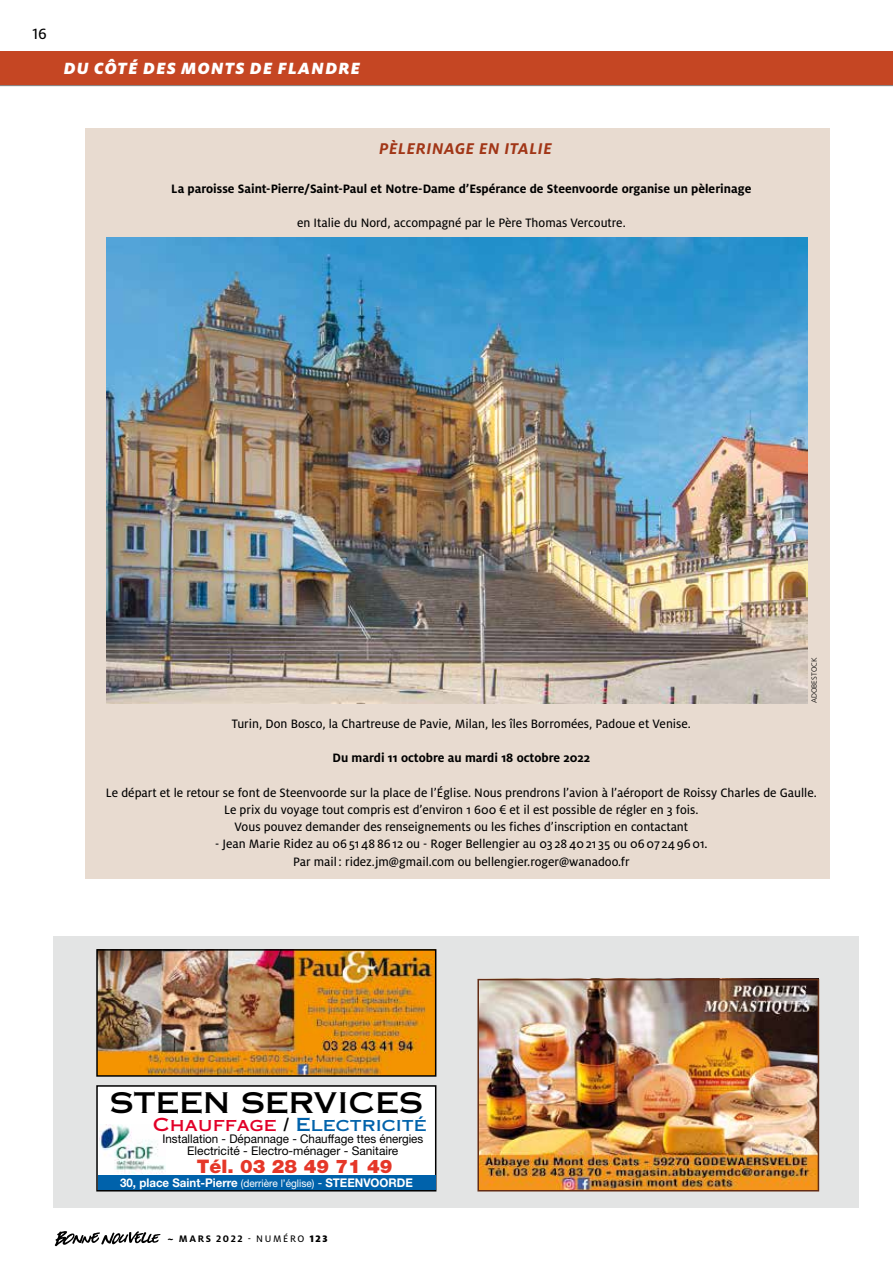
<style>
.page{position:relative;width:893px;height:1263px;background:#fff}
.page>*{position:absolute;margin:0;border:0;box-sizing:border-box;transform-origin:0 0}
.t1{font:700 37.5px "Helvetica Neue CE";letter-spacing:-.02em;color:#000}
.t2{font:28.5px "Copperplate Thirty One AB";color:#000}
.t3{font:900 18.75px "Helvetica Neue";color:#e53728}
.t4{font:italic 900 18px "Milo OT";letter-spacing:.07em;color:#fff}
.t5{font:18px "Copperplate Thirty One AB";color:#0062ab}
.t6{font:italic 700 17.25px "Milo OT";letter-spacing:.03em;color:#a13617}
.t7{font:16.5px "Milo OT Text";color:#000}
.t8{font:13.5px/17.2px "Milo OT Text";color:#000;text-align:center}
.t9{font:700 13.5px "Milo OT";color:#000}
.t10{font:12px/12px "Helvetica Neue";color:#000;text-align:center}
.t11{font:700 12px "Helvetica Neue";color:#fff;scale:.96 1}
.t12{font:700 10.5px "Milo OT";letter-spacing:.15em;color:#000}
.t13{font:300 7.5px "Frutiger";color:#000}
.s1{font-family:"Myriad Pro"}
.s2{color:#e20028}
.s3{color:#000}
.s4{font-weight:400;font-size:10.5px}
.s5{font-weight:400}
.s6{font-style:italic}
.s7{font-family:"Milo OT Text";font-weight:400}
.s8{font-weight:900}
</style>
<div class="page">
<div style="left:85px;top:128px;width:744px;height:750px;background:#e8dbd0"></div>
<img style="left:106px;top:237px;width:702px;height:466px">
<div style="left:0;top:51px;width:893px;height:34px;background:#c54623"></div>
<hr style="left:0;top:85px;width:893px;height:1px;background:#87888a">
<svg style="left:55px;top:1231px;width:106px;height:15px"></svg>
<div style="left:54px;top:936px;width:805px;height:272px;background:#e3e4e4"></div>
<img style="left:99px;top:952px;width:334px;height:122px">
<div style="left:96px;top:949px;width:340px;height:128px;border:2px solid #000"></div>
<div style="left:97px;top:1086px;width:339px;height:105px;background:#fff"></div>
<div style="left:96px;top:1085px;width:340px;height:106px;border:2px solid #000"></div>
<div style="left:98px;top:1175px;width:337px;height:15px;background:#0062ab"></div>
<img style="left:99px;top:1124px;width:67px;height:49px">
<img style="left:480px;top:982px;width:336px;height:206px">
<div style="left:477px;top:979px;width:342px;height:212px;border:2px solid #632c14"></div>
<p class="t7" style="left:32px;top:24px;width:16px">16</p>
<h3 class="t4" style="left:64px;top:58px;width:298px">DU CÔTÉ DES MONTS DE FLANDRE</h3>
<p class="t6" style="left:379px;top:139px;width:175px">PÈLERINAGE EN ITALIE</p>
<p class="t9" style="left:171px;top:181px;width:582px">La paroisse Saint-Pierre/Saint-Paul et Notre-Dame d’Espérance de Steenvoorde organise un pèlerinage</p>
<p class="t8" style="left:297px;top:215px;width:330px">en Italie du Nord, accompagné par le Père Thomas Vercoutre.</p>
<h1 class="t1" style="left:382px;top:177px;width:153px">PAGE 16</h1>
<p class="t13" style="left:810px;top:703px;width:47px;rotate:-90deg">ADOBESTOCK</p>
<p class="t8" style="left:232px;top:715px;width:461px">Turin, Don Bosco, la Chartreuse de Pavie, Milan, les îles Borromées, Padoue et Venise.</p>
<p class="t9" style="left:333px;top:750px;width:259px">Du mardi 11 octobre au mardi 18 octobre 2022</p>
<p class="t8" style="left:106px;top:784px;width:712px">Le départ et le retour se font de Steenvoorde sur la place de l’Église. Nous prendrons l’avion à l’aéroport de Roissy Charles de Gaulle.<br>Le prix du voyage tout compris est d’environ 1 600 <span class="s1">€</span> et il est possible de régler en 3 fois.<br>Vous pouvez demander des renseignements ou les fiches d’inscription en contactant</p>
<p class="t8" style="left:215px;top:836px;width:494px">- Jean Marie Ridez au 0651488612 ou - Roger Bellengier au 03 284021 35 ou 0607 249601.<br>Par mail: ridez.jm@gmail.com ou bellengier.roger@wanadoo.fr</p>
<h2 class="t2" style="left:110px;top:1085px;width:314px">STEEN SERVICES</h2>
<h3 class="t5" style="left:153px;top:1113px;width:275px"><span class="s2">Chauffage</span> <span class="s3">/</span> Electricité</h3>
<p class="t10" style="left:162px;top:1132px;width:262px">Installation - Dépannage - Chauffage ttes énergies<br>Electricité - Electro-ménager - Sanitaire</p>
<h3 class="t3" style="left:197px;top:1155px;width:197px">Tél. 03 28 49 71 49</h3>
<p class="t11" style="left:120px;top:1175px;width:306px">30, place Saint-Pierre <span class="s4">(derrière l’église)</span> <span class="s5">-</span> STEENVOORDE</p>
<p class="t12" style="left:168px;top:1233px;width:161px"><span class="s6">~</span> Mars 2022 <span class="s7">- NUMÉRO</span> <span class="s8">123</span></p>
</div>
